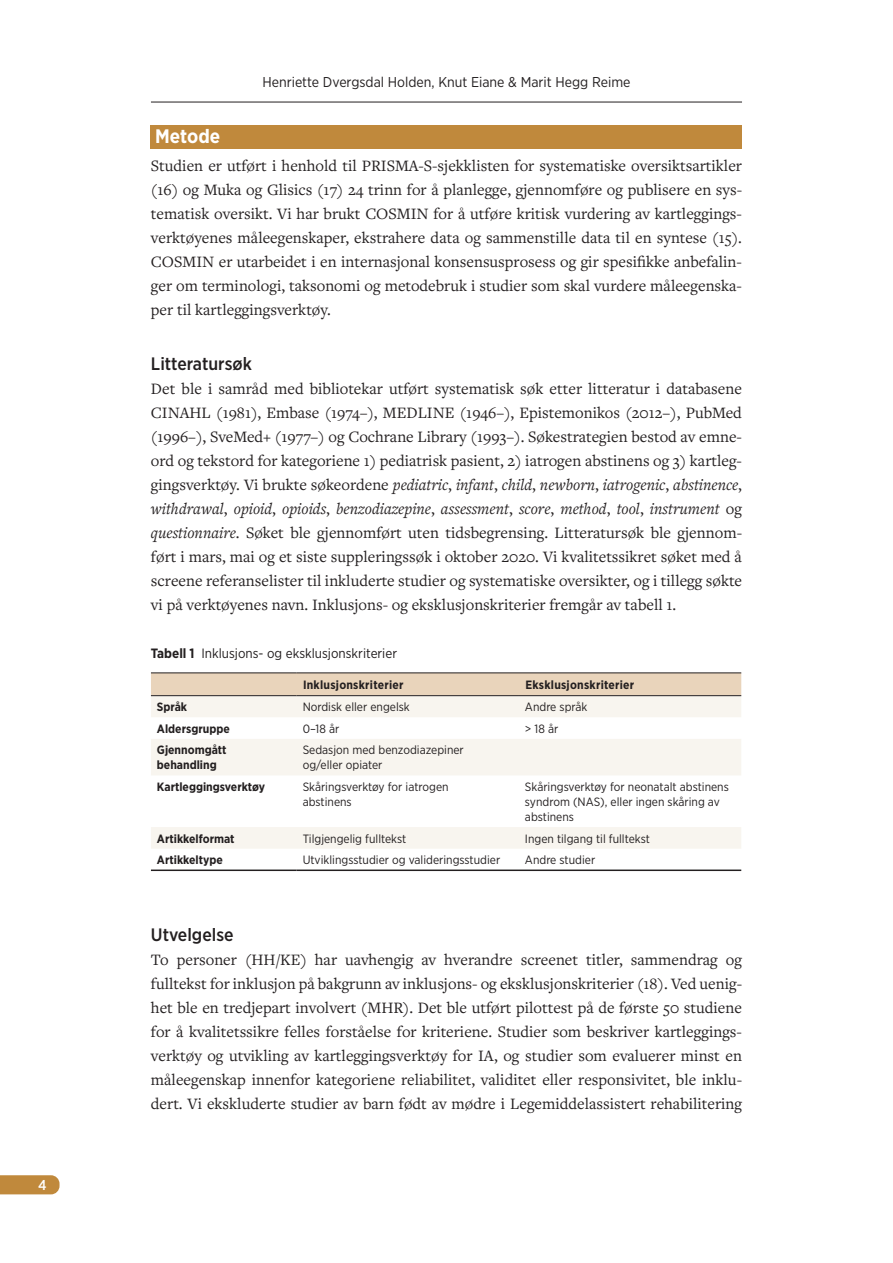
<style>
.page{position:relative;width:893px;height:1263px;background:#fff}
.page>*{position:absolute;margin:0;border:0;box-sizing:border-box;transform-origin:0 0}
.t1{font:700 19.5px "Gotham Narrow";color:#fff}
.t2{font:500 18px "Gotham Narrow";color:#231f20}
.t3{font:16.5px/24px "Freight Text Pro";color:#231f20;text-align:justify}
.t4{font:14.25px "Gotham Narrow";color:#231f20}
.t5{font:500 14.25px "Gotham Narrow";color:#fff}
.t6{font:13.5px "Gotham Narrow";color:#231f20}
.t7{font:12px/15px "Gotham Narrow";color:#231f20}
.t8{font:700 12px/15px "Gotham Narrow";color:#231f20}
.t9{font:700 12px "Gotham Narrow";letter-spacing:.02em;color:#231f20}
.s1{font-style:italic}
.s2{font-weight:700}
</style>
<div class="page">
<svg style="left:0;top:1175px;width:60px;height:19px"></svg>
<hr style="left:151px;top:102px;width:591px;height:1px;background:#231f20">
<div style="left:151px;top:125px;width:591px;height:24px;background:#c0893c"></div>
<div style="left:151px;top:673px;width:590px;height:22px;background:#e9d4bb"></div>
<svg style="left:151px;top:696px;width:590px;height:153px;fill:#f8f5ef"></svg>
<hr style="left:151px;top:672px;width:146px;height:1px;background:#231f20">
<hr style="left:297px;top:672px;width:222px;height:1px;background:#231f20">
<hr style="left:519px;top:672px;width:222px;height:1px;background:#231f20">
<hr style="left:151px;top:695px;width:146px;height:1px;background:#231f20">
<hr style="left:297px;top:695px;width:222px;height:1px;background:#231f20">
<hr style="left:519px;top:695px;width:222px;height:1px;background:#231f20">
<hr style="left:151px;top:869px;width:146px;height:2px;background:#231f20">
<hr style="left:297px;top:869px;width:222px;height:2px;background:#231f20">
<hr style="left:519px;top:869px;width:222px;height:2px;background:#231f20">
<p class="t5" style="left:38px;top:1175px;width:10px">4</p>
<p class="t4" style="left:262px;top:73px;width:370px">Henriette Dvergsdal Holden, Knut Eiane &amp; Marit Hegg Reime</p>
<p class="t1" style="left:155px;top:124px;width:66px">Metode</p>
<p class="t3" style="left:151px;top:154px;width:593px">Studien er utført i henhold til PRISMA-S-sjekklisten for systematiske oversiktsartikler (16) og Muka og Glisics (17) 24 trinn for å planlegge, gjennomføre og publisere en sys&shy;tematisk oversikt. Vi har brukt COSMIN for å utføre kritisk vurdering av kartleggings&shy;verktøyenes måleegenskaper, ekstrahere data og sammenstille data til en syntese (15).<br>COSMIN er utarbeidet i en internasjonal konsensusprosess og gir spesifikke anbefalin&shy;ger om terminologi, taksonomi og metodebruk i studier som skal vurdere måleegenska&shy;per til kartleggingsverktøy.</p>
<p class="t2" style="left:151px;top:352px;width:103px">Litteratursøk</p>
<p class="t3" style="left:151px;top:376px;width:593px">Det ble i samråd med bibliotekar utført systematisk søk etter litteratur i databasene CINAHL (1981), Embase (1974–), MEDLINE (1946–), Epistemonikos (2012–), PubMed (1996–), SveMed+ (1977–) og Cochrane Library (1993–). Søkestrategien bestod av emne&shy;ord og tekstord for kategoriene 1) pediatrisk pasient, 2) iatrogen abstinens og 3) kartleg&shy;gingsverktøy. Vi brukte søkeordene <span class="s1">pediatric</span>, <span class="s1">infant</span>, <span class="s1">child</span>, <span class="s1">newborn</span>, <span class="s1">iatrogenic</span>, <span class="s1">abstinence</span>, <span class="s1">withdrawal</span>, <span class="s1">opioid</span>, <span class="s1">opioids</span>, <span class="s1">benzodiazepine</span>, <span class="s1">assessment</span>, <span class="s1">score</span>, <span class="s1">method</span>, <span class="s1">tool</span>, <span class="s1">instrument</span> og <span class="s1">questionnaire</span>. Søket ble gjennomført uten tidsbegrensing. Litteratursøk ble gjennom&shy;ført i mars, mai og et siste suppleringssøk i oktober 2020. Vi kvalitetssikret søket med å screene referanselister til inkluderte studier og systematiske oversikter, og i tillegg søkte vi på verktøyenes navn. Inklusjons- og eksklusjonskriterier fremgår av tabell 1.</p>
<p class="t6" style="left:151px;top:645px;width:248px"><span class="s2">Tabell 1</span> Inklusjons- og eksklusjonskriterier</p>
<p class="t9" style="left:303px;top:677px;width:102px">Inklusjonskriterier</p>
<p class="t9" style="left:525px;top:677px;width:110px">Eksklusjonskriterier</p>
<p class="t8" style="left:157px;top:699px;width:32px">Språk</p>
<p class="t7" style="left:303px;top:699px;width:109px">Nordisk eller engelsk</p>
<p class="t7" style="left:525px;top:699px;width:64px">Andre språk</p>
<p class="t8" style="left:157px;top:721px;width:74px">Aldersgruppe</p>
<p class="t7" style="left:303px;top:721px;width:38px">0–18 år</p>
<p class="t7" style="left:525px;top:721px;width:35px">&gt; 18 år</p>
<p class="t8" style="left:157px;top:743px;width:71px">Gjennomgått behandling</p>
<p class="t7" style="left:303px;top:742px;width:163px">Sedasjon med benzodiazepiner og/eller opiater</p>
<p class="t8" style="left:157px;top:779px;width:110px">Kartleggingsverktøy</p>
<p class="t7" style="left:303px;top:779px;width:147px">Skåringsverktøy for iatrogen abstinens</p>
<p class="t7" style="left:525px;top:779px;width:205px">Skåringsverktøy for neonatalt abstinens syndrom (NAS), eller ingen skåring av abstinens</p>
<p class="t8" style="left:157px;top:831px;width:79px">Artikkelformat</p>
<p class="t7" style="left:303px;top:831px;width:105px">Tilgjengelig fulltekst</p>
<p class="t7" style="left:525px;top:831px;width:127px">Ingen tilgang til fulltekst</p>
<p class="t8" style="left:157px;top:852px;width:67px">Artikkeltype</p>
<p class="t7" style="left:303px;top:852px;width:199px">Utviklingsstudier og valideringsstudier</p>
<p class="t7" style="left:525px;top:852px;width:72px">Andre studier</p>
<p class="t2" style="left:151px;top:923px;width:84px">Utvelgelse</p>
<p class="t3" style="left:151px;top:947px;width:593px">To personer (HH/KE) har uavhengig av hverandre screenet titler, sammendrag og fulltekst for inklusjon på bakgrunn av inklusjons- og eksklusjonskriterier (18). Ved uenig&shy;het ble en tredjepart involvert (MHR). Det ble utført pilottest på de første 50 studiene for å kvalitetssikre felles forståelse for kriteriene. Studier som beskriver kartleggings&shy;verktøy og utvikling av kartleggingsverktøy for IA, og studier som evaluerer minst en måleegenskap innenfor kategoriene reliabilitet, validitet eller responsivitet, ble inklu&shy;dert. Vi ekskluderte studier av barn født av mødre i Legemiddelassistert rehabilitering</p>
</div>
